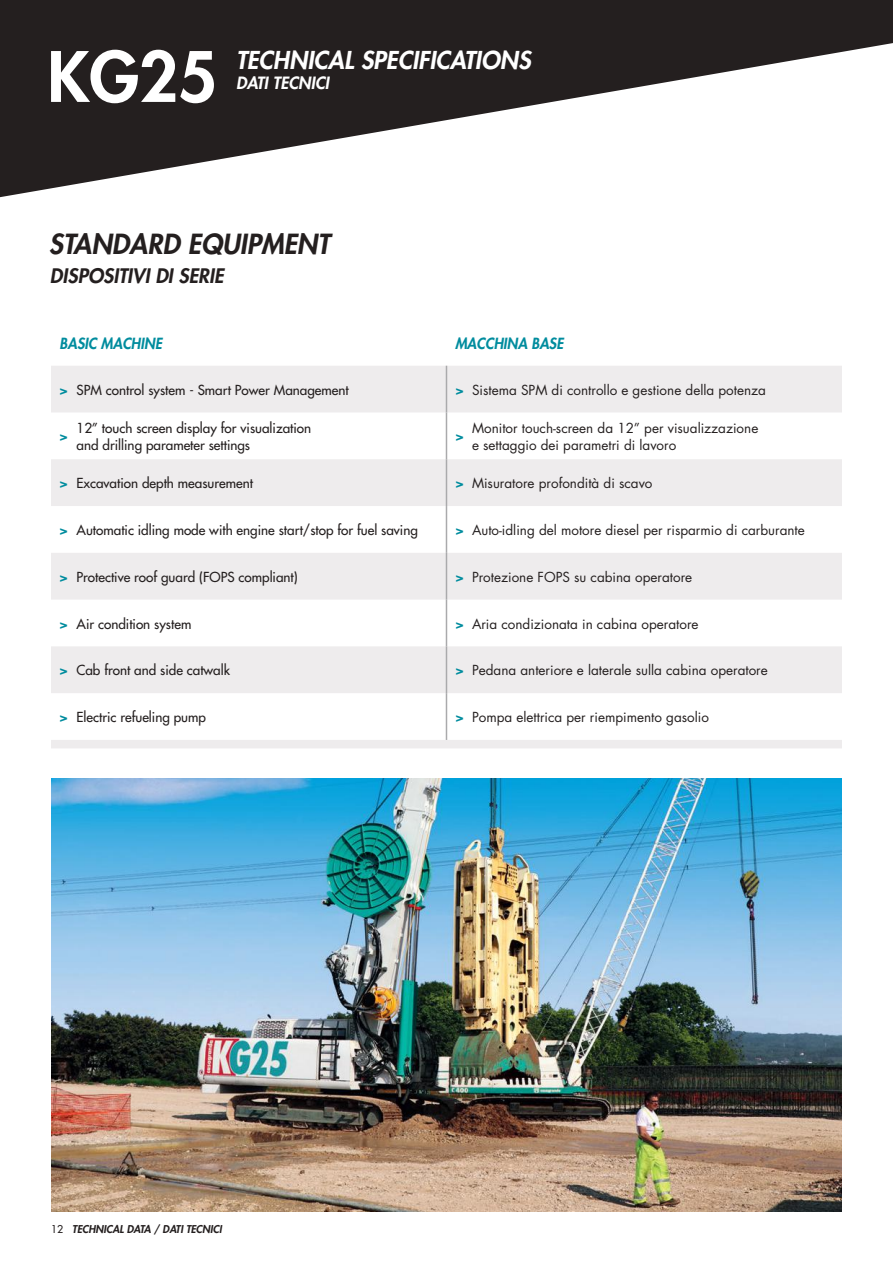
<style>
.page{position:relative;width:893px;height:1263px;background:#fff}
.page>*{position:absolute;margin:0;border:0;box-sizing:border-box;transform-origin:0 0}
.t1{font:800 67.5px "Futura Std";color:#fff}
.t2{font:italic 800 27px "Futura Std";color:#241f1f}
.t3{font:italic 800 24px "Futura Std";color:#fff}
.t4{font:italic 800 19.5px "Futura Std";color:#241f1f}
.t5{font:italic 800 16.5px "Futura Std";color:#fff}
.t6{font:italic 800 15px "Futura Std";color:#008c9e;scale:.95 1}
.t7{font:13.5px/16.5px "Futura Std";color:#241f1f}
.t8{font:500 13.5px/16.5px "Futura Std";color:#241f1f}
.t9{font:800 13.5px "Futura Std";color:#008c9e}
.t10{font:italic 800 10.5px "Futura Std";color:#241f1f}
.s1{font-weight:800;color:#008c9e}
.s2{font-weight:500;font-style:normal}
</style>
<div class="page">
<svg style="left:0;top:0;width:893px;height:198px;fill:#241f1f"></svg>
<img style="left:51px;top:778px;width:791px;height:434px">
<svg style="left:51px;top:366px;width:791px;height:382px;fill:#eeeced"></svg>
<hr style="left:446px;top:366px;width:1px;height:46px;background:#aaaaac">
<hr style="left:446px;top:412px;width:1px;height:47px;background:#aaaaac">
<hr style="left:446px;top:459px;width:1px;height:47px;background:#aaaaac">
<hr style="left:446px;top:506px;width:1px;height:47px;background:#aaaaac">
<hr style="left:446px;top:553px;width:1px;height:47px;background:#aaaaac">
<hr style="left:446px;top:600px;width:1px;height:46px;background:#aaaaac">
<hr style="left:446px;top:646px;width:1px;height:47px;background:#aaaaac">
<hr style="left:446px;top:693px;width:1px;height:47px;background:#aaaaac">
<h1 class="t1" style="left:47px;top:45px;width:171px">KG25</h1>
<h3 class="t3" style="left:236px;top:49px;width:296px">TECHNICAL SPECIFICATIONS</h3>
<p class="t5" style="left:236px;top:75px;width:95px">DATI TECNICI</p>
<h2 class="t2" style="left:49px;top:232px;width:282px">STANDARD EQUIPMENT</h2>
<h3 class="t4" style="left:50px;top:266px;width:175px">DISPOSITIVI DI SERIE</h3>
<p class="t6" style="left:60px;top:336px;width:109px">BASIC MACHINE</p>
<p class="t6" style="left:455px;top:336px;width:116px">MACCHINA BASE</p>
<p class="t8" style="left:60px;top:382px;width:290px"><span class="s1">&gt;</span> SPM control system - Smart Power Management</p>
<p class="t7" style="left:456px;top:382px;width:312px"><span class="s1">&gt;</span> Sistema SPM di controllo e gestione della potenza</p>
<p class="t9" style="left:60px;top:430px;width:9px">&gt;</p>
<p class="t8" style="left:77px;top:421px;width:236px">12” touch screen display for visualization and drilling parameter settings</p>
<p class="t7" style="left:472px;top:421px;width:288px">Monitor touch-screen da 12” per visualizzazione e settaggio dei parametri di lavoro</p>
<p class="t9" style="left:456px;top:430px;width:9px">&gt;</p>
<p class="t8" style="left:60px;top:476px;width:195px"><span class="s1">&gt;</span> Excavation depth measurement</p>
<p class="t7" style="left:456px;top:476px;width:198px"><span class="s1">&gt;</span> Misuratore profondità di scavo</p>
<p class="t8" style="left:60px;top:523px;width:360px"><span class="s1">&gt;</span> Automatic idling mode with engine start/stop for fuel saving</p>
<p class="t7" style="left:456px;top:523px;width:351px"><span class="s1">&gt;</span> Auto-idling del motore diesel per risparmio di carburante</p>
<p class="t8" style="left:60px;top:569px;width:239px"><span class="s1">&gt;</span> Protective roof guard (FOPS compliant)</p>
<p class="t7" style="left:456px;top:570px;width:238px"><span class="s1">&gt;</span> Protezione FOPS su cabina operatore</p>
<p class="t8" style="left:60px;top:616px;width:133px"><span class="s1">&gt;</span> Air condition system</p>
<p class="t7" style="left:456px;top:616px;width:244px"><span class="s1">&gt;</span> Aria condizionata in cabina operatore</p>
<p class="t8" style="left:60px;top:663px;width:172px"><span class="s1">&gt;</span> Cab front and side catwalk</p>
<p class="t7" style="left:456px;top:663px;width:314px"><span class="s1">&gt;</span> Pedana anteriore e laterale sulla cabina operatore</p>
<p class="t8" style="left:60px;top:710px;width:148px"><span class="s1">&gt;</span> Electric refueling pump</p>
<p class="t7" style="left:456px;top:710px;width:255px"><span class="s1">&gt;</span> Pompa elettrica per riempimento gasolio</p>
<p class="t10" style="left:51px;top:1224px;width:172px"><span class="s2">12</span> TECHNICAL DATA / DATI TECNICI</p>
</div>
